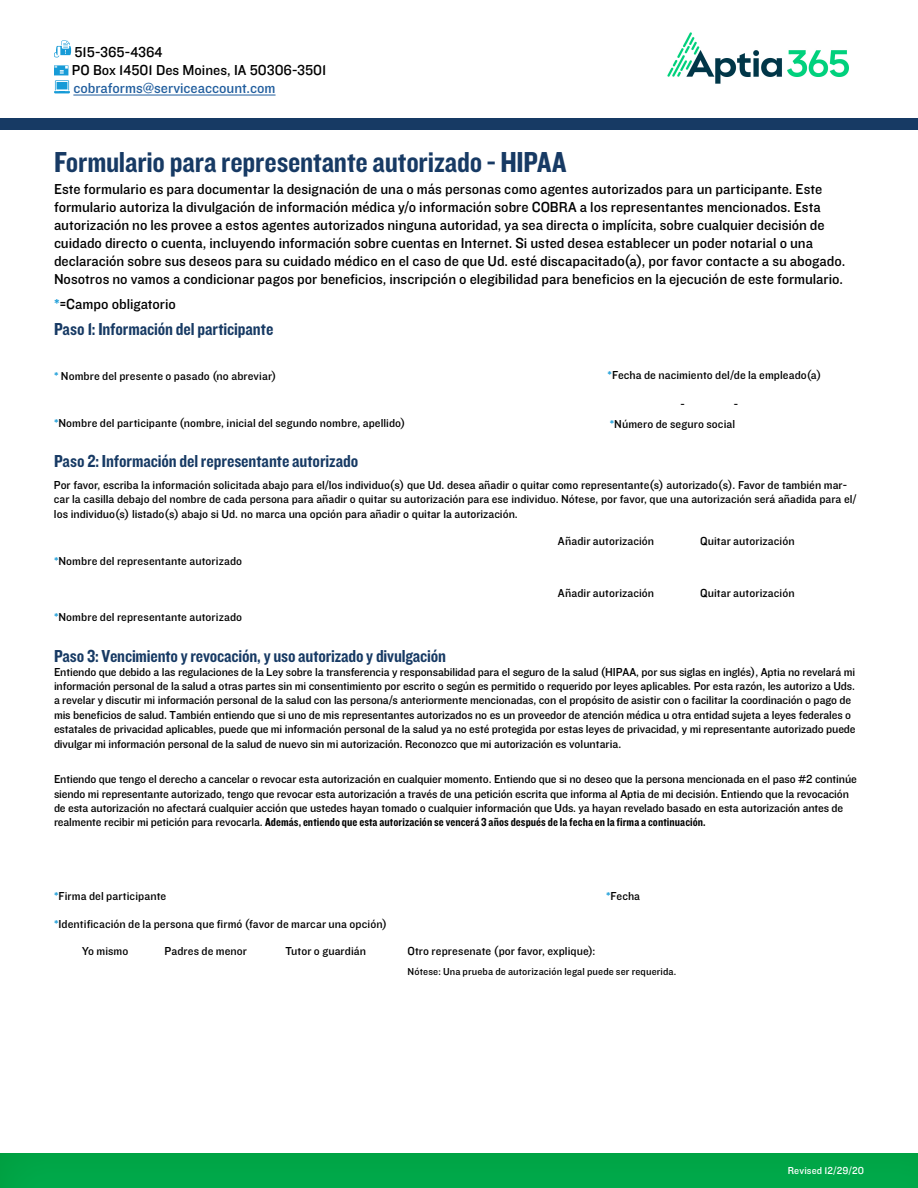
<style>
.page{position:relative;width:918px;height:1188px;background:#fff}
.page>*{position:absolute;margin:0;border:0;box-sizing:border-box;transform-origin:0 0}
.t1{font:30px "Knockout 50 Welterweight";letter-spacing:-.005em;color:#173a64}
.body{font:18px "Knockout 50 Welterweight";letter-spacing:-.01em;color:#173a64}
.body-2{font:15px/18px "Knockout 31 Junior Middlewt";color:#000}
.t2{font:15px "Knockout 31 Junior Middlewt";color:#215e9e}
.body-3{font:12px/14.4px "Knockout 31 Junior Middlewt";letter-spacing:-.01em;color:#000}
.body-4{font:12px "Knockout 31 Junior Middlewt";letter-spacing:.01em;color:#000}
.body-5{font:10.5px "Knockout 31 Junior Middlewt";letter-spacing:.015em;color:#000}
.t3{font:10.5px "Knockout 31 Junior Middlewt";letter-spacing:.015em;color:#fff}
.s1{color:#179bd7}
.s2{font-family:"Knockout 50 Welterweight"}
</style>
<div class="page">
<div style="left:0;top:1141px;width:918px;height:47px;background:#00ab4c;opacity:.3"></div>
<div style="left:0;top:118px;width:918px;height:12px;background:#173a64"></div>
<hr style="left:73px;top:95px;width:203px;height:1px;background:#215e9e">
<svg style="left:54px;top:40px;width:18px;height:17px"></svg>
<svg style="left:54px;top:65px;width:16px;height:28px"></svg>
<img style="left:667px;top:32px;width:182px;height:52px">
<p class="body-2" style="left:72px;top:43px;width:256px">515-365-4364<br>PO Box 14501 Des Moines, IA 50306-3501</p>
<p class="t2" style="left:73px;top:78px;width:204px">cobraforms@serviceaccount.com</p>
<h1 class="t1" style="left:54px;top:143px;width:514px">Formulario para representante autorizado - HIPAA</h1>
<p class="body-2" style="left:54px;top:179px;width:793px">Este formulario es para documentar la designación de una o más personas como agentes autorizados para un participante. Este formulario autoriza la divulgación de información médica y/o información sobre COBRA a los representantes mencionados. Esta autorización no les provee a estos agentes autorizados ninguna autoridad, ya sea directa o implícita, sobre cualquier decisión de cuidado directo o cuenta, incluyendo información sobre cuentas en Internet. Si usted desea establecer un poder notarial o una declaración sobre sus deseos para su cuidado médico en el caso de que Ud. esté discapacitado(a), por favor contacte a su abogado.<br>Nosotros no vamos a condicionar pagos por beneficios, inscripción o elegibilidad para beneficios en la ejecución de este formulario.</p>
<p class="body-2" style="left:54px;top:294px;width:123px"><span class="s1">*</span>=Campo obligatorio</p>
<p class="body" style="left:54px;top:317px;width:221px">Paso 1: Información del participante</p>
<p class="body-4" style="left:54px;top:368px;width:224px"><span class="s1">*</span> Nombre del presente o pasado (no abreviar)</p>
<p class="body-4" style="left:54px;top:414px;width:353px"><span class="s1">*</span>Nombre del participante (nombre, inicial del segundo nombre, apellido)</p>
<p class="body" style="left:54px;top:449px;width:306px">Paso 2: Información del representante autorizado</p>
<p class="body-3" style="left:608px;top:368px;width:215px"><span class="s1">*</span>Fecha de nacimiento del/de la empleado(a)</p>
<p class="body-3" style="left:680px;top:396px;width:6px">-</p>
<p class="body-3" style="left:734px;top:396px;width:6px">-</p>
<p class="body-4" style="left:610px;top:416px;width:127px"><span class="s1">*</span>Número de seguro social</p>
<p class="body-3" style="left:54px;top:477px;width:804px">Por favor, escriba la información solicitada abajo para el/los individuo(s) que Ud. desea añadir o quitar como representante(s) autorizado(s). Favor de también mar&shy;car la casilla debajo del nombre de cada persona para añadir o quitar su autorización para ese individuo. Nótese, por favor, que una autorización será añadida para el/ los individuo(s) listado(s) abajo si Ud. no marca una opción para añadir o quitar la autorización.</p>
<p class="body-3" style="left:558px;top:533px;width:98px">Añadir autorización</p>
<p class="body-3" style="left:700px;top:533px;width:96px">Quitar autorización</p>
<p class="body-4" style="left:54px;top:553px;width:190px"><span class="s1">*</span>Nombre del representante autorizado</p>
<p class="body-4" style="left:54px;top:609px;width:190px"><span class="s1">*</span>Nombre del representante autorizado</p>
<p class="body-3" style="left:558px;top:585px;width:98px">Añadir autorización</p>
<p class="body-3" style="left:700px;top:585px;width:96px">Quitar autorización</p>
<p class="body" style="left:54px;top:645px;width:394px">Paso 3: Vencimiento y revocación, y uso autorizado y divulgación</p>
<p class="body-3" style="left:54px;top:664px;width:803px">Entiendo que debido a las regulaciones de la Ley sobre la transferencia y responsabilidad para el seguro de la salud (HIPAA, por sus siglas en inglés), Aptia no revelará mi información personal de la salud a otras partes sin mi consentimiento por escrito o según es permitido o requerido por leyes aplicables. Por esta razón, les autorizo a Uds. a revelar y discutir mi información personal de la salud con las persona/s anteriormente mencionadas, con el propósito de asistir con o facilitar la coordinación o pago de mis beneficios de salud. También entiendo que si uno de mis representantes autorizados no es un proveedor de atención médica u otra entidad sujeta a leyes federales o estatales de privacidad aplicables, puede que mi información personal de la salud ya no esté protegida por estas leyes de privacidad, y mi representante autorizado puede divulgar mi información personal de la salud de nuevo sin mi autorización. Reconozco que mi autorización es voluntaria.</p>
<p class="body-3" style="left:54px;top:771px;width:804px">Entiendo que tengo el derecho a cancelar o revocar esta autorización en cualquier momento. Entiendo que si no deseo que la persona mencionada en el paso #2 continúe siendo mi representante autorizado, tengo que revocar esta autorización a través de una petición escrita que informa al Aptia de mi decisión. Entiendo que la revocación de esta autorización no afectará cualquier acción que ustedes hayan tomado o cualquier información que Uds. ya hayan revelado basado en esta autorización antes de realmente recibir mi petición para revocarla. <span class="s2">Además, entiendo que esta autorización se vencerá 3 años después de la fecha en la firma a continuación.</span></p>
<p class="body-4" style="left:54px;top:888px;width:114px"><span class="s1">*</span>Firma del participante</p>
<p class="body-3" style="left:54px;top:916px;width:334px"><span class="s1">*</span>Identificación de la persona que firmó (favor de marcar una opción)</p>
<p class="body-3" style="left:82px;top:943px;width:48px">Yo mismo</p>
<p class="body-4" style="left:165px;top:943px;width:84px">Padres de menor</p>
<p class="body-4" style="left:285px;top:943px;width:82px">Tutor o guardián</p>
<p class="body-3" style="left:606px;top:888px;width:36px"><span class="s1">*</span>Fecha</p>
<p class="body-4" style="left:407px;top:943px;width:190px">Otro represenate (por favor, explique):</p>
<p class="body-5" style="left:408px;top:964px;width:270px">Nótese: Una prueba de autorización legal puede ser requerida.</p>
<p class="t3" style="left:788px;top:1163px;width:78px">Revised 12/29/20</p>
</div>
